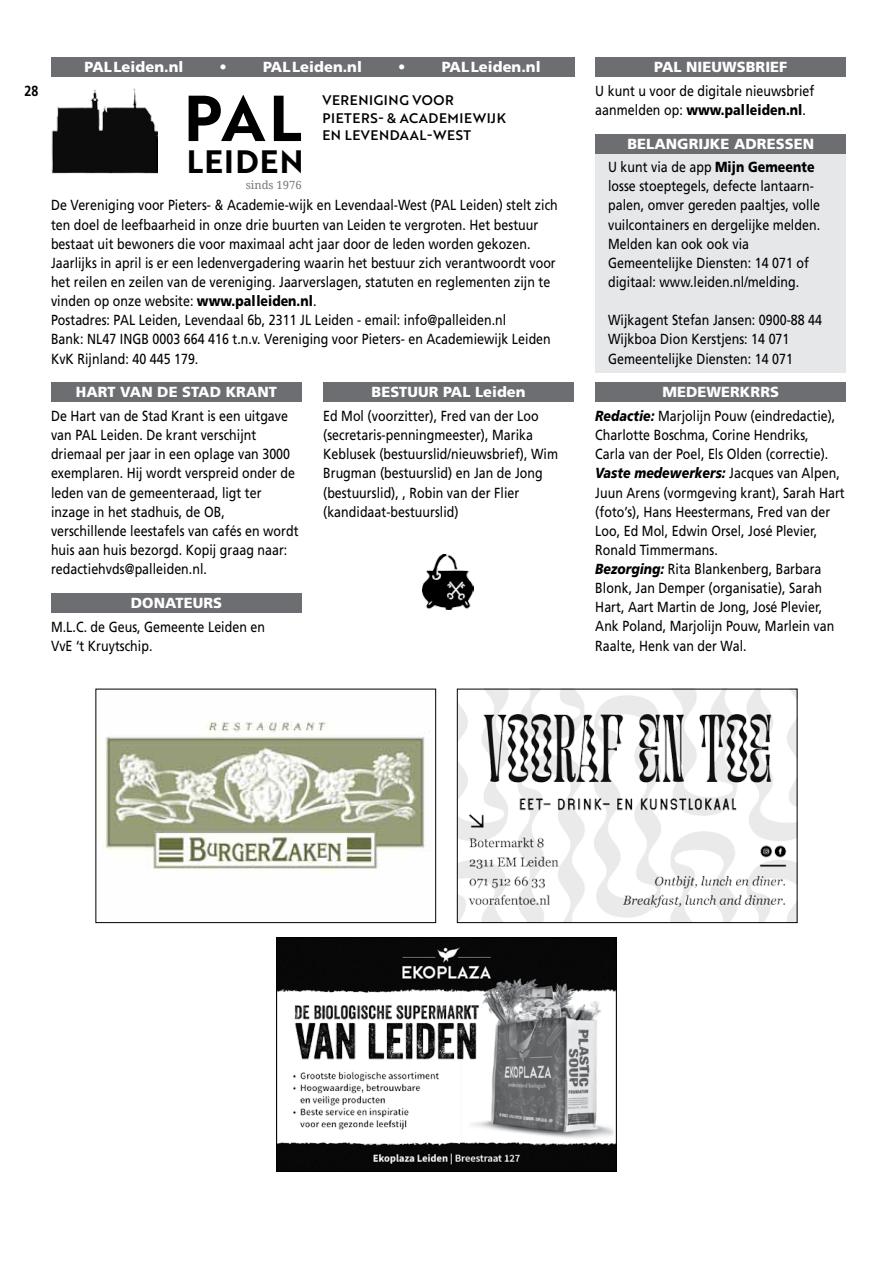
<style>
.page{position:relative;width:893px;height:1263px;background:#fff}
.page>*{position:absolute;margin:0;border:0;box-sizing:border-box;transform-origin:0 0}
.t1{font:63px "Brother 1816 Bold";color:#000}
.t2{font:31.5px "Brother 1816 Bold";letter-spacing:.04em;color:#000}
.t3{font:14.7px/19.2px "Frutiger";letter-spacing:.005em;color:#000;scale:.85 1}
.t4{font:900 14.7px/23.5px "Frutiger";letter-spacing:.005em;color:#fff;text-align:right}
.t5{font:700 14.7px "Frutiger";color:#000;scale:.85 1}
.t6{font:13.5px/17.2px "Brother 1816 Medium";letter-spacing:.045em;color:#000}
.t7{font:11.25px "Droid Serif";color:#77787b}
.s1{font-weight:900}
.s2{font-weight:400;color:#000}
.s3{color:#000}
.s4{font-weight:900;color:#fff}
.s5{font-weight:900;font-style:italic}
</style>
<div class="page">
<div style="left:51px;top:383px;width:251px;height:19px;background:#6d6e71"></div>
<div style="left:323px;top:383px;width:251px;height:19px;background:#6d6e71"></div>
<div style="left:595px;top:57px;width:251px;height:20px;background:#6d6e71"></div>
<div style="left:595px;top:383px;width:251px;height:19px;background:#6d6e71"></div>
<div style="left:595px;top:153px;width:251px;height:219px;background:#e6e7e8"></div>
<div style="left:595px;top:134px;width:251px;height:19px;background:#6d6e71"></div>
<img style="left:422px;top:555px;width:51px;height:54px">
<div style="left:51px;top:57px;width:523px;height:20px;background:#6d6e71"></div>
<img style="left:51px;top:88px;width:106px;height:85px">
<img style="left:103px;top:721px;width:322px;height:150px">
<div style="left:96px;top:689px;width:340px;height:234px;border:1px solid #000"></div>
<img style="left:278px;top:940px;width:337px;height:229px">
<div style="left:276px;top:938px;width:341px;height:233px;border:1px solid #000"></div>
<div style="left:51px;top:593px;width:251px;height:19px;background:#6d6e71"></div>
<img style="left:459px;top:691px;width:336px;height:230px">
<div style="left:457px;top:689px;width:340px;height:234px;border:1px solid #000"></div>
<p class="t5" style="left:24px;top:82px;width:18px">28</p>
<p class="t4" style="left:84px;top:55px;width:100px">PAL LEIDEN.NL</p>
<p class="t4" style="left:220px;top:55px;width:9px">•</p>
<p class="t4" style="left:263px;top:55px;width:10px">PAL</p>
<p class="t4" style="left:292px;top:55px;width:71px">LEIDEN.NL</p>
<p class="t4" style="left:398px;top:55px;width:9px">•</p>
<p class="t4" style="left:442px;top:55px;width:10px">PAL</p>
<p class="t4" style="left:471px;top:55px;width:71px">LEIDEN.NL</p>
<p class="t6" style="left:322px;top:91px;width:185px">VERENIGING VOOR<br>PIETERS- &amp; ACADEMIEWIJK</p>
<h1 class="t1" style="left:184px;top:71px;width:120px">PAL</h1>
<p class="t6" style="left:322px;top:126px;width:150px">EN LEVENDAAL-WEST</p>
<h2 class="t2" style="left:187px;top:137px;width:118px">LEIDEN</h2>
<p class="t7" style="left:246px;top:179px;width:57px">sinds 1976</p>
<p class="t3" style="left:51px;top:196px;width:598px">De Vereniging voor Pieters- &amp; Academie-wijk en Levendaal-West (PAL Leiden) stelt zich ten doel de leefbaarheid in onze drie buurten van Leiden te vergroten. Het bestuur bestaat uit bewoners die voor maximaal acht jaar door de leden worden gekozen.<br>Jaarlijks in april is er een ledenvergadering waarin het bestuur zich verantwoordt voor het reilen en zeilen van de vereniging. Jaarverslagen, statuten en reglementen zijn te vinden op onze website: <span class="s1">WWW.PAL LEIDEN.NL</span>.<br>Postadres: PAL Leiden, Levendaal 6b, 2311 JL Leiden - email: info@palleiden.nl<br>Bank: NL47 INGB 0003 664 416 t.n.v. Vereniging voor Pieters- en Academiewijk Leiden KvK Rijnland: 40 445 179.</p>
<p class="t4" style="left:76px;top:380px;width:203px">HART VAN DE STAD KRANT</p>
<p class="t3" style="left:51px;top:406px;width:293px">De Hart van de Stad Krant is een uitgave van PAL Leiden. De krant verschijnt driemaal per jaar in een oplage van 3000 exemplaren. Hij wordt verspreid onder de leden van de gemeenteraad, ligt ter inzage in het stadhuis, de OB, verschillende leestafels van cafés en wordt huis aan huis bezorgd. Kopij graag naar: redactiehvds@palleiden.nl.</p>
<p class="t4" style="left:131px;top:591px;width:34px">DONATEURS</p>
<p class="t3" style="left:51px;top:617px;width:253px">M.L.C. de Geus, Gemeente Leiden en<br>VvE ‘t Kruytschip.</p>
<p class="t4" style="left:372px;top:380px;width:156px">BESTUUR PAL LEIDEN</p>
<p class="t3" style="left:323px;top:406px;width:278px">Ed Mol (voorzitter), Fred van der Loo (secretaris-penningmeester), Marika Keblusek (bestuurslid/nieuwsbrief), Wim Brugman (bestuurslid) en Jan de Jong (bestuurslid), , Robin van der Flier (kandidaat-bestuurslid)</p>
<p class="t4" style="left:654px;top:55px;width:135px">PAL NI EUWSBRIEF</p>
<p class="t3" style="left:595px;top:81px;width:259px">U kunt u voor de digitale nieuwsbrief aanmelden op: <span class="s1">WWW.PAL LEIDEN.NL</span>.</p>
<p class="t4" style="left:608px;top:131px;width:208px">BELANGRIJ KE ADRESSEN<br><span class="s2">U kunt via de app</span> <span class="s3">MIJN GEMEENTE</span></p>
<p class="t3" style="left:608px;top:176px;width:251px">losse stoeptegels, defecte lantaarn&shy;palen, omver gereden paaltjes, volle vuilcontainers en dergelijke melden.<br>Melden kan ook ook via Gemeentelijke Diensten: 14 071 of digitaal: www.leiden.nl/melding.</p>
<p class="t3" style="left:608px;top:310px;width:253px">Wijkagent Stefan Jansen: 0900-88 44<br>Wijkboa Dion Kerstjens: 14 071<br>Gemeentelijke Diensten: 14 071</p>
<p class="t3" style="left:595px;top:380px;width:284px;line-height:23.5px;text-indent:67px"><span class="s4">MEDEWERKRRS<br></span><span class="s5">Redactie:</span> Marjolijn Pouw (eindredactie),</p>
<p class="t3" style="left:595px;top:425px;width:295px">Charlotte Boschma, Corine Hendriks,<br>Carla van der Poel, Els Olden (correctie).<br><span class="s5">Vaste medewerkers:</span> Jacques van Alpen, Juun Arens (vormgeving krant), Sarah Hart (foto’s), Hans Heestermans, Fred van der Loo, Ed Mol, Edwin Orsel, José Plevier, Ronald Timmermans.<br><span class="s5">Bezorging:</span> Rita Blankenberg, Barbara Blonk, Jan Demper (organisatie), Sarah Hart, Aart Martin de Jong, José Plevier, Ank Poland, Marjolijn Pouw, Marlein van Raalte, Henk van der Wal.</p>
</div>
